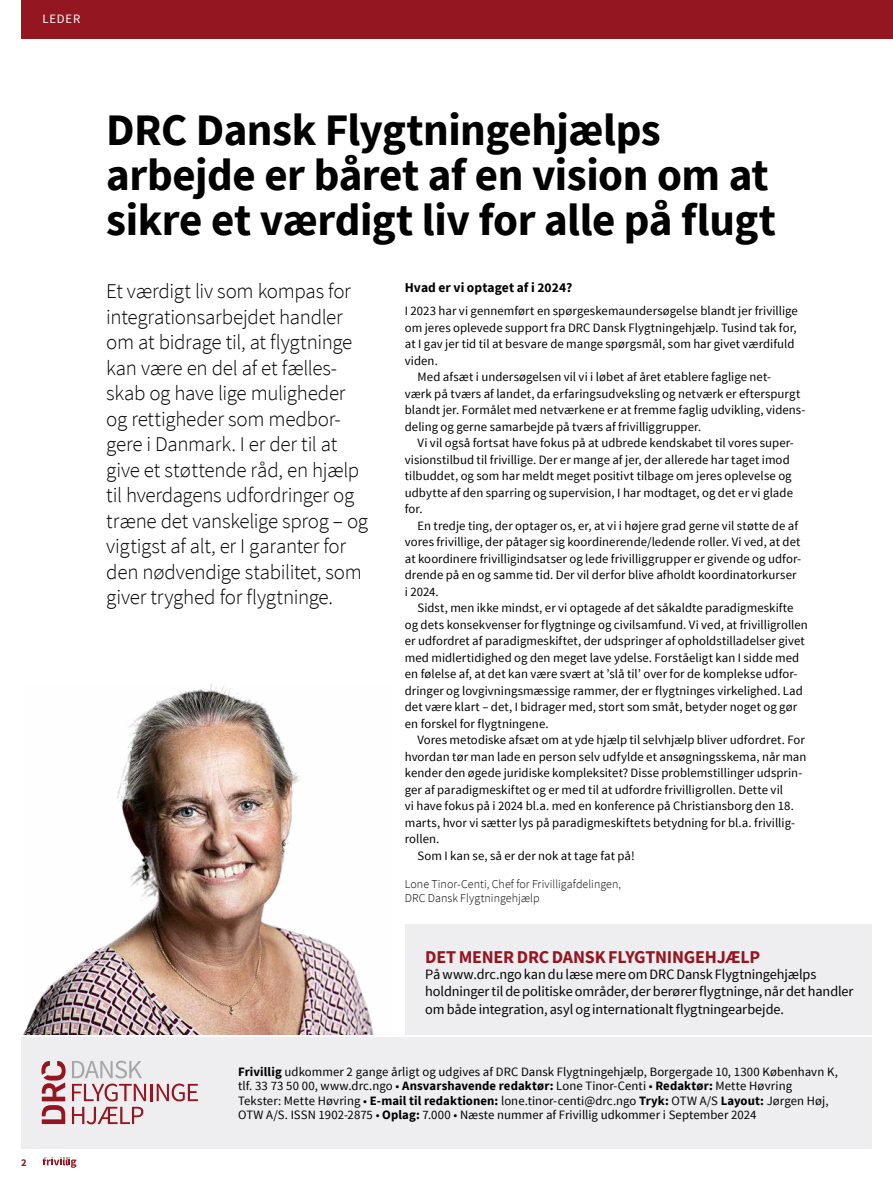
<style>
.page{position:relative;width:893px;height:1178px;background:#fff}
.page>*{position:absolute;margin:0;border:0;box-sizing:border-box;transform-origin:0 0}
.Rubrik_bold_30{font:700 45px/45px "Source Sans Pro";letter-spacing:-.01em;color:#000}
.Underrubrik{font:300 21px/25.5px "Source Sans Pro";letter-spacing:-.015em;color:#000}
.t1{font:700 18px "Source Sans Pro";letter-spacing:-.01em;color:#941620}
.t2{font:14.25px/17.2px "Source Sans Pro";letter-spacing:-.005em;color:#000}
.Mellemrubrik{font:700 13.5px "Source Sans Pro";letter-spacing:.005em;color:#000}
.Brød_indryk{font:12.75px/16.5px "Source Sans Pro";letter-spacing:.005em;color:#000}
.Kolofon{font:12.75px/14.2px "Source Sans Pro";letter-spacing:.005em;color:#000}
.Brød{font:12.75px/16.5px "Source Sans Pro";letter-spacing:.005em;color:#000}
.EMNEORD{font:12.75px "Source Sans Pro";letter-spacing:.065em;color:#fff}
.Billedtekst{font:300 12px "Source Sans Pro";letter-spacing:.005em;color:#000}
.t3{font:700 10.5px "Source Sans Pro";color:#941620}
.s1{font-weight:700}
</style>
<div class="page">
<div style="left:21px;top:0;width:872px;height:38px;background:#941620"></div>
<div style="left:405px;top:924px;width:467px;height:110px;background:#eeeef1"></div>
<svg style="left:43px;top:1157px;width:33px;height:11px"></svg>
<img style="left:23px;top:684px;width:351px;height:350px">
<div style="left:21px;top:1037px;width:851px;height:111px;background:#eeeef1"></div>
<svg style="left:72px;top:1060px;width:126px;height:41px"></svg>
<svg style="left:72px;top:1107px;width:71px;height:17px"></svg>
<svg style="left:41px;top:1061px;width:25px;height:63px"></svg>
<p class="EMNEORD" style="left:43px;top:10px;width:39px">LEDER</p>
<p class="t3" style="left:21px;top:1155px;width:7px">2</p>
<h1 class="Rubrik_bold_30" style="left:106px;top:107px;width:671px">DRC Dansk Flygtningehjælps arbejde er båret af en vision om at sikre et værdigt liv for alle på flugt</h1>
<p class="Mellemrubrik" style="left:405px;top:279px;width:169px">Hvad er vi optaget af i 2024?</p>
<p class="Brød" style="left:405px;top:303px;width:395px">I 2023 har vi gennemført en spørgeskemaundersøgelse blandt jer frivillige om jeres oplevede support fra DRC Dansk Flygtningehjælp. Tusind tak for, at I gav jer tid til at besvare de mange spørgsmål, som har givet værdifuld viden.</p>
<p class="Brød_indryk" style="left:405px;top:369px;width:402px;text-indent:13px">Med afsæt i undersøgelsen vil vi i løbet af året etablere faglige net-<br>værk på tværs af landet, da erfaringsudveksling og netværk er efterspurgt blandt jer. Formålet med netværkene er at fremme faglig udvikling, videns&shy;deling og gerne samarbejde på tværs af frivilliggrupper.</p>
<p class="Brød_indryk" style="left:405px;top:435px;width:391px;text-indent:13px">Vi vil også fortsat have fokus på at udbrede kendskabet til vores super&shy;visionstilbud til frivillige. Der er mange af jer, der allerede har taget imod tilbuddet, og som har meldt meget positivt tilbage om jeres oplevelse og udbytte af den sparring og supervision, I har modtaget, og det er vi glade for.</p>
<p class="Brød_indryk" style="left:405px;top:517px;width:398px;text-indent:13px">En tredje ting, der optager os, er, at vi i højere grad gerne vil støtte de af vores frivillige, der påtager sig koordinerende/ledende roller. Vi ved, at det at koordinere frivilligindsatser og lede frivilliggrupper er givende og udfor&shy;drende på en og samme tid. Der vil derfor blive afholdt koordinatorkurser i 2024.</p>
<p class="Brød_indryk" style="left:405px;top:600px;width:405px;text-indent:13px">Sidst, men ikke mindst, er vi optagede af det såkaldte paradigmeskifte og dets konsekvenser for flygtninge og civilsamfund. Vi ved, at frivilligrollen er udfordret af paradigmeskiftet, der udspringer af opholdstilladelser givet med midlertidighed og den meget lave ydelse. Forståeligt kan I sidde med en følelse af, at det kan være svært at ’slå til’ over for de komplekse udfor&shy;dringer og lovgivningsmæssige rammer, der er flygtninges virkelighed. Lad det være klart – det, I bidrager med, stort som småt, betyder noget og gør en forskel for flygtningene.</p>
<p class="Brød_indryk" style="left:405px;top:732px;width:403px;text-indent:13px">Vores metodiske afsæt om at yde hjælp til selvhjælp bliver udfordret. For hvordan tør man lade en person selv udfylde et ansøgningsskema, når man kender den øgede juridiske kompleksitet? Disse problemstillinger udsprin&shy;ger af paradigmeskiftet og er med til at udfordre frivilligrollen. Dette vil<br>vi have fokus på i 2024 bl.a. med en konference på Christiansborg den 18. marts, hvor vi sætter lys på paradigmeskiftets betydning for bl.a. frivillig&shy;rollen.</p>
<p class="Brød_indryk" style="left:418px;top:847px;width:219px">Som I kan se, så er der nok at tage fat på!</p>
<p class="Billedtekst" style="left:405px;top:877px;width:218px">Lone Tinor-Centi, Chef for Frivilligafdelingen,</p>
<p class="Billedtekst" style="left:405px;top:891px;width:136px">DRC Dansk Flygtningehjælp</p>
<h2 class="Underrubrik" style="left:106px;top:279px;width:263px">Et værdigt liv som kompas for integrationsarbejdet handler om at bidrage til, at flygtninge kan være en del af et fælles&shy;skab og have lige muligheder og rettigheder som medbor&shy;gere i Danmark. I er der til at give et støttende råd, en hjælp til hverdagens udfordringer og træne det vanskelige sprog – og vigtigst af alt, er I garanter for den nødvendige stabilitet, som giver tryghed for flygtninge.</h2>
<p class="t1" style="left:425px;top:944px;width:337px">DET MENER DRC DANSK FLYGTNINGEHJÆLP</p>
<p class="t2" style="left:425px;top:966px;width:430px">På www.drc.ngo kan du læse mere om DRC Dansk Flygtningehjælps holdninger til de politiske områder, der berører flygtninge, når det handler om både integration, asyl og internationalt flygtningearbejde.</p>
<p class="Kolofon" style="left:238px;top:1065px;width:601px"><span class="s1">Frivillig</span> udkommer 2 gange årligt og udgives af DRC Dansk Flygtningehjælp, Borgergade 10, 1300 København K,</p>
<p class="Kolofon" style="left:238px;top:1079px;width:592px">tlf. 33 73 50 00, www.drc.ngo • <span class="s1">Ansvarshavende redaktør:</span> Lone Tinor-Centi • <span class="s1">Redaktør:</span> Mette Høvring<br>Tekster: Mette Høvring • <span class="s1">E-mail til redaktionen:</span> lone.tinor-centi@drc.ngo <span class="s1">Tryk:</span> OTW A/S <span class="s1">Layout:</span> Jørgen Høj,<br>OTW A/S. ISSN 1902-2875 • <span class="s1">Oplag:</span> 7.000 • Næste nummer af Frivillig udkommer i September 2024</p>
</div>
